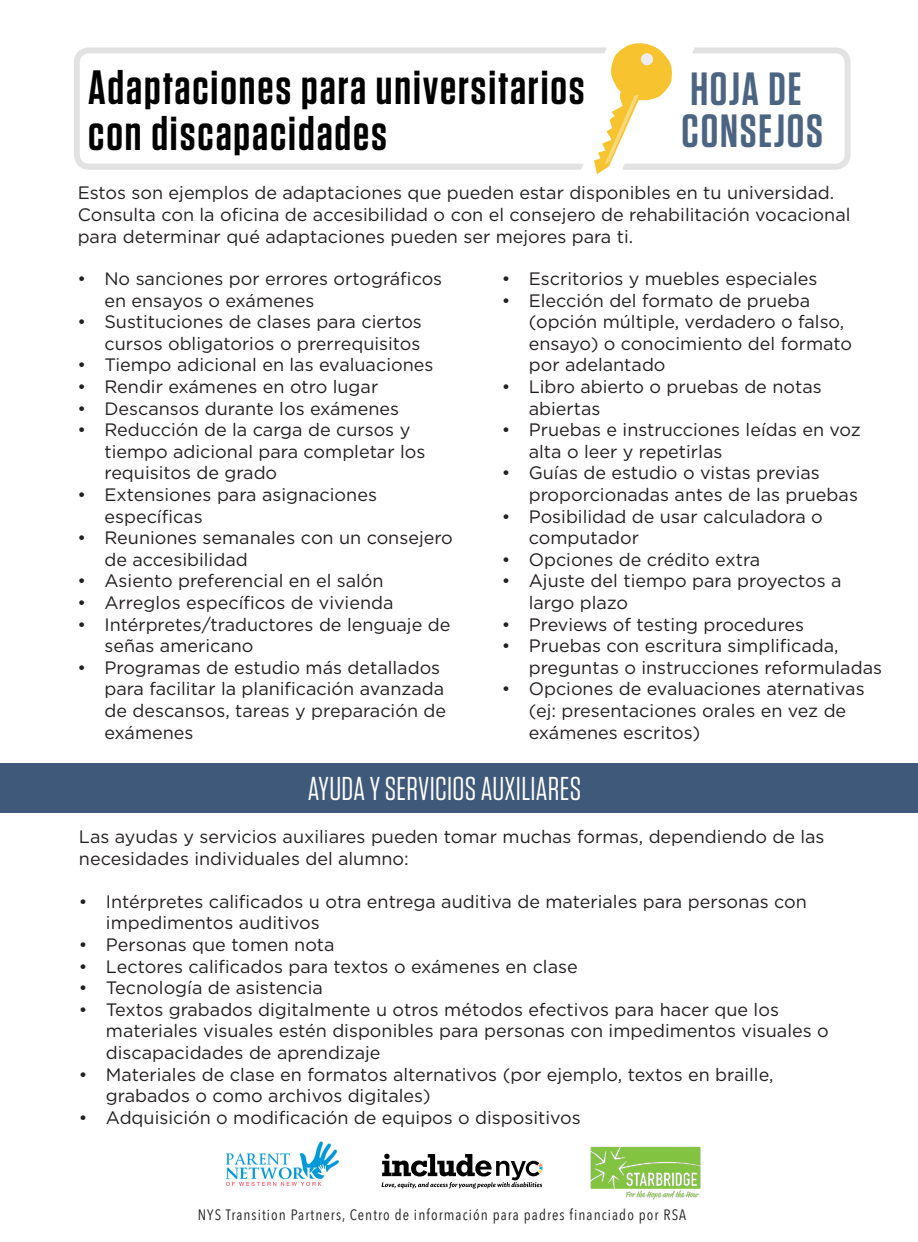
<style>
.page{position:relative;width:918px;height:1242px;background:#fff}
.page>*{position:absolute;margin:0;border:0;box-sizing:border-box;transform-origin:0 0}
.t1{font:600 48px/46.5px "Tungsten";letter-spacing:.04em;color:#000}
.t2{font:600 46.5px/42px "Tungsten";letter-spacing:.04em;color:#4b6482}
.t3{font:33px "Tungsten";letter-spacing:.01em;color:#fff}
.t4{font:18px/21.6px "Gotham";color:#231f20}
.t5{font:15px "Avenir Next Condensed";letter-spacing:.07em;color:#231f20}
</style>
<div class="page">
<div style="left:74px;top:47px;width:777px;height:123px;border:6px solid #e2e2e2;border-radius:12px"></div>
<svg style="left:577px;top:43px;width:120px;height:131px"></svg>
<div style="left:0;top:763px;width:918px;height:50px;background:#3f597a"></div>
<img style="left:590px;top:1146px;width:111px;height:54px">
<svg style="left:382px;top:1154px;width:161px;height:35px"></svg>
<img style="left:226px;top:1141px;width:113px;height:45px">
<p class="t1" style="left:88px;top:65px;width:498px">Adaptaciones para universitarios con discapacidades</p>
<p class="t2" style="left:682px;top:69px;width:143px">HOJA DE<br>CONSEJOS</p>
<p class="t4" style="left:78px;top:182px;width:774px">Estos son ejemplos de adaptaciones que pueden estar disponibles en tu universidad.<br>Consulta con la oficina de accesibilidad o con el consejero de rehabilitación vocacional para determinar qué adaptaciones pueden ser mejores para ti.</p>
<p class="t4" style="left:104px;top:267px;width:339px;text-indent:-27px">• No sanciones por errores ortográficos en ensayos o exámenes</p>
<p class="t4" style="left:77px;top:311px;width:346px;text-align:right">• Sustituciones de clases para ciertos cursos obligatorios o prerrequisitos</p>
<p class="t4" style="left:77px;top:354px;width:357px">• Tiempo adicional en las evaluaciones</p>
<p class="t4" style="left:77px;top:375px;width:302px">• Rendir exámenes en otro lugar</p>
<p class="t4" style="left:77px;top:397px;width:323px">• Descansos durante los exámenes</p>
<p class="t4" style="left:104px;top:419px;width:322px;text-indent:-27px">• Reducción de la carga de cursos y tiempo adicional para completar los requisitos de grado</p>
<p class="t4" style="left:104px;top:483px;width:274px;text-indent:-27px">• Extensiones para asignaciones específicas</p>
<p class="t4" style="left:104px;top:527px;width:350px;text-indent:-27px">• Reuniones semanales con un consejero de accesibilidad</p>
<p class="t4" style="left:77px;top:570px;width:308px">• Asiento preferencial en el salón</p>
<p class="t4" style="left:77px;top:591px;width:318px">• Arreglos específicos de vivienda</p>
<p class="t4" style="left:104px;top:613px;width:347px;text-indent:-27px">• Intérpretes/traductores de lenguaje de señas americano</p>
<p class="t4" style="left:104px;top:656px;width:343px;text-indent:-27px">• Programas de estudio más detallados para facilitar la planificación avanzada de descansos, tareas y preparación de exámenes</p>
<p class="t4" style="left:502px;top:267px;width:317px">• Escritorios y muebles especiales</p>
<p class="t4" style="left:529px;top:289px;width:325px;text-indent:-27px">• Elección del formato de prueba (opción múltiple, verdadero o falso, ensayo) o conocimiento del formato por adelantado</p>
<p class="t4" style="left:529px;top:375px;width:294px;text-indent:-27px">• Libro abierto o pruebas de notas abiertas</p>
<p class="t4" style="left:529px;top:419px;width:334px;text-indent:-27px">• Pruebas e instrucciones leídas en voz alta o leer y repetirlas</p>
<p class="t4" style="left:529px;top:462px;width:331px;text-indent:-27px">• Guías de estudio o vistas previas proporcionadas antes de las pruebas</p>
<p class="t4" style="left:529px;top:505px;width:296px;text-indent:-27px">• Posibilidad de usar calculadora o computador</p>
<p class="t4" style="left:502px;top:548px;width:260px">• Opciones de crédito extra</p>
<p class="t4" style="left:529px;top:570px;width:314px;text-indent:-27px">• Ajuste del tiempo para proyectos a largo plazo</p>
<p class="t4" style="left:502px;top:613px;width:304px">• Previews of testing procedures</p>
<p class="t4" style="left:529px;top:635px;width:355px;text-indent:-27px">• Pruebas con escritura simplificada, preguntas o instrucciones reformuladas</p>
<p class="t4" style="left:529px;top:678px;width:337px;text-indent:-27px">• Opciones de evaluaciones aternativas (ej: presentaciones orales en vez de exámenes escritos)</p>
<p class="t3" style="left:308px;top:772px;width:275px">AYUDA Y SERVICIOS AUXILIARES</p>
<p class="t4" style="left:79px;top:825px;width:747px">Las ayudas y servicios auxiliares pueden tomar muchas formas, dependiendo de las necesidades individuales del alumno:</p>
<p class="t4" style="left:106px;top:890px;width:702px;text-indent:-27px">• Intérpretes calificados u otra entrega auditiva de materiales para personas con impedimentos auditivos</p>
<p class="t4" style="left:79px;top:933px;width:257px">• Personas que tomen nota</p>
<p class="t4" style="left:79px;top:955px;width:500px">• Lectores calificados para textos o exámenes en clase</p>
<p class="t4" style="left:79px;top:977px;width:245px">• Tecnología de asistencia</p>
<p class="t4" style="left:106px;top:998px;width:724px;text-indent:-27px">• Textos grabados digitalmente u otros métodos efectivos para hacer que los materiales visuales estén disponibles para personas con impedimentos visuales o discapacidades de aprendizaje</p>
<p class="t4" style="left:106px;top:1063px;width:669px;text-indent:-27px">• Materiales de clase en formatos alternativos (por ejemplo, textos en braille, grabados o como archivos digitales)</p>
<p class="t4" style="left:79px;top:1106px;width:503px">• Adquisición o modificación de equipos o dispositivos</p>
<p class="t5" style="left:198px;top:1202px;width:490px">NYS Transition Partners, Centro de información para padres financiado por RSA</p>
</div>
